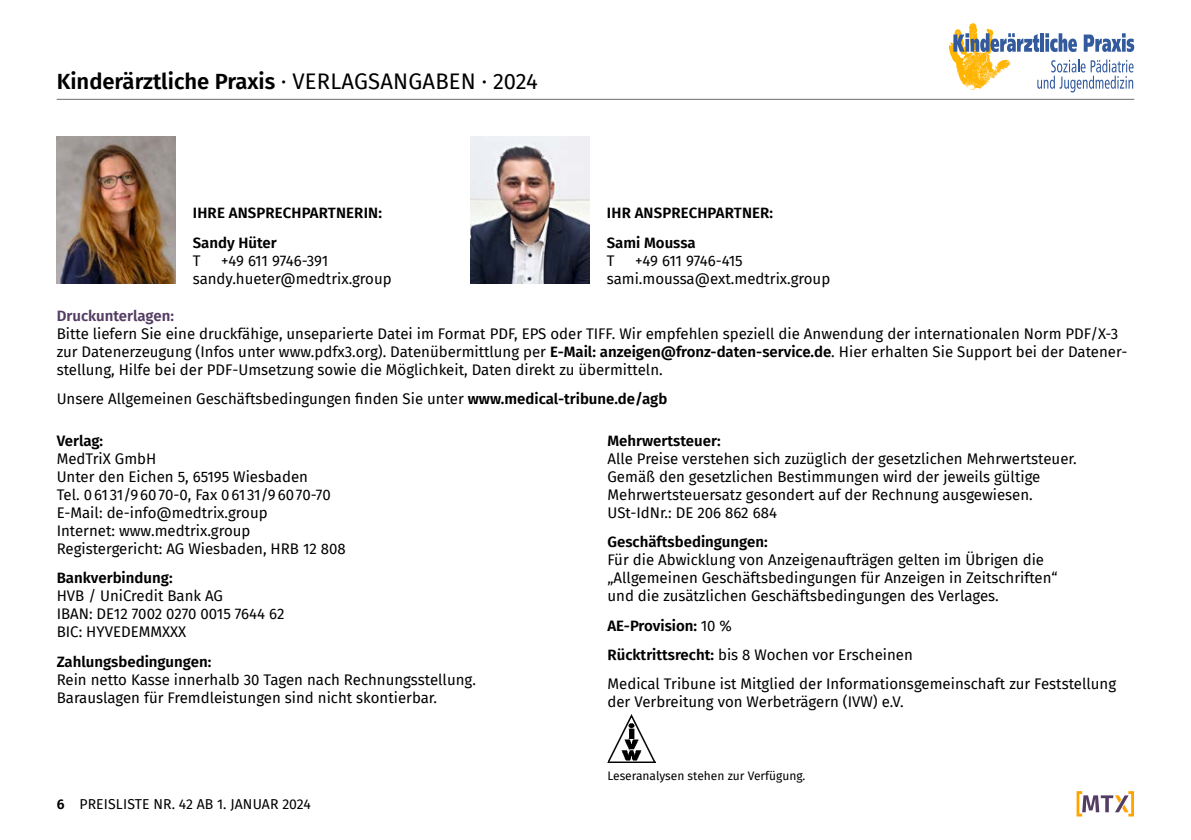
<style>
.page{position:relative;width:1191px;height:840px;background:#fff}
.page>*{position:absolute;margin:0;border:0;box-sizing:border-box;transform-origin:0 0}
.t1{font:600 22px "Fira Sans";color:#000}
.t2{font:15px/18px "Fira Sans";color:#000}
.t3{font:600 15px/29.4px "Fira Sans";color:#000}
.t4{font:600 15px "Fira Sans";color:#543d63}
.t5{font:14px "Fira Sans";letter-spacing:.01em;color:#000}
.t6{font:12px "Fira Sans";color:#000}
.s1{font-weight:400}
.s2{font-weight:600}
</style>
<div class="page">
<hr style="left:57px;top:99px;width:1077px;height:1px;background:#6f6d6b">
<svg style="left:1076px;top:791px;width:58px;height:25px"></svg>
<svg style="left:948px;top:23px;width:186px;height:69px"></svg>
<img style="left:608px;top:714px;width:47px;height:48px">
<img style="left:57px;top:136px;width:119px;height:147px">
<img style="left:471px;top:136px;width:119px;height:147px">
<h1 class="t1" style="left:57px;top:63px;width:483px">Kinderärztliche Praxis <span class="s1">· VERLAGSANGABEN · 2024</span></h1>
<p class="t3" style="left:193px;top:197px;width:191px">IHRE ANSPRECHPARTNERIN:<br>Sandy Hüter</p>
<p class="t2" style="left:193px;top:251px;width:9px">T</p>
<p class="t2" style="left:193px;top:251px;width:200px;text-indent:28px">+49 611 9746-391 sandy.hueter@medtrix.group</p>
<p class="t3" style="left:607px;top:197px;width:168px">IHR ANSPRECHPARTNER:<br>Sami Moussa</p>
<p class="t2" style="left:607px;top:251px;width:9px">T</p>
<p class="t2" style="left:607px;top:251px;width:225px;text-indent:28px">+49 611 9746-415 sami.moussa@ext.medtrix.group</p>
<p class="t4" style="left:57px;top:303px;width:119px">Druckunterlagen:</p>
<p class="t2" style="left:57px;top:324px;width:1072px">Bitte liefern Sie eine druckfähige, unseparierte Datei im Format PDF, EPS oder TIFF. Wir empfehlen speziell die Anwendung der internationalen Norm PDF/X-3 zur Datenerzeugung (Infos unter www.pdfx3.org). Datenübermittlung per <span class="s2">E-Mail: anzeigen@fronz-daten-service.de</span>. Hier erhalten Sie Support bei der Datener&shy;stellung, Hilfe bei der PDF-Umsetzung sowie die Möglichkeit, Daten direkt zu übermitteln.</p>
<p class="t2" style="left:57px;top:389px;width:612px">Unsere Allgemeinen Geschäftsbedingungen finden Sie unter <span class="s2">www.medical-tribune.de/agb</span></p>
<p class="t3" style="left:57px;top:424px;width:48px">Verlag:</p>
<p class="t2" style="left:57px;top:449px;width:291px">MedTriX GmbH<br>Unter den Eichen 5, 65195 Wiesbaden<br>Tel. 061 31/96070-0, Fax 061 31/96070-70<br>E-Mail: de-info@medtrix.group<br>Internet: www.medtrix.group<br>Registergericht: AG Wiesbaden, HRB 12 808</p>
<p class="t3" style="left:57px;top:562px;width:117px">Bankverbindung:</p>
<p class="t2" style="left:57px;top:586px;width:229px">HVB / UniCredit Bank AG<br>IBAN: DE12 7002 0270 0015 7644 62<br>BIC: HYVEDEMMXXX</p>
<p class="t3" style="left:57px;top:645px;width:156px">Zahlungsbedingungen:</p>
<p class="t2" style="left:57px;top:669px;width:421px">Rein netto Kasse innerhalb 30 Tagen nach Rechnungsstellung.<br>Barauslagen für Fremdleistungen sind nicht skontierbar.</p>
<p class="t3" style="left:607px;top:424px;width:115px">Mehrwertsteuer:</p>
<p class="t2" style="left:607px;top:449px;width:471px">Alle Preise verstehen sich zuzüglich der gesetzlichen Mehrwertsteuer.<br>Gemäß den gesetzlichen Bestimmungen wird der jeweils gültige Mehrwertsteuersatz gesondert auf der Rechnung ausgewiesen.<br>USt-IdNr.: DE 206 862 684</p>
<p class="t3" style="left:607px;top:526px;width:162px">Geschäftsbedingungen:</p>
<p class="t2" style="left:607px;top:550px;width:451px">Für die Abwicklung von Anzeigenaufträgen gelten im Übrigen die „Allgemeinen Geschäftsbedingungen für Anzeigen in Zeitschriften“ und die zusätzlichen Geschäftsbedingungen des Verlages.</p>
<p class="t2" style="left:607px;top:610px;width:510px;line-height:29.4px"><span class="s2">AE-Provision:</span> 10 %<br><span class="s2">Rücktrittsrecht:</span> bis 8 Wochen vor Erscheinen<br>Medical Tribune ist Mitglied der Informationsgemeinschaft zur Feststellung</p>
<p class="t2" style="left:607px;top:692px;width:298px">der Verbreitung von Werbeträgern (IVW) e.V.</p>
<p class="t5" style="left:57px;top:793px;width:256px"><span class="s2">6</span> PREISLISTE NR. 42 AB 1. JANUAR 2024</p>
<p class="t6" style="left:607px;top:766px;width:199px">Leseranalysen stehen zur Verfügung.</p>
</div>
